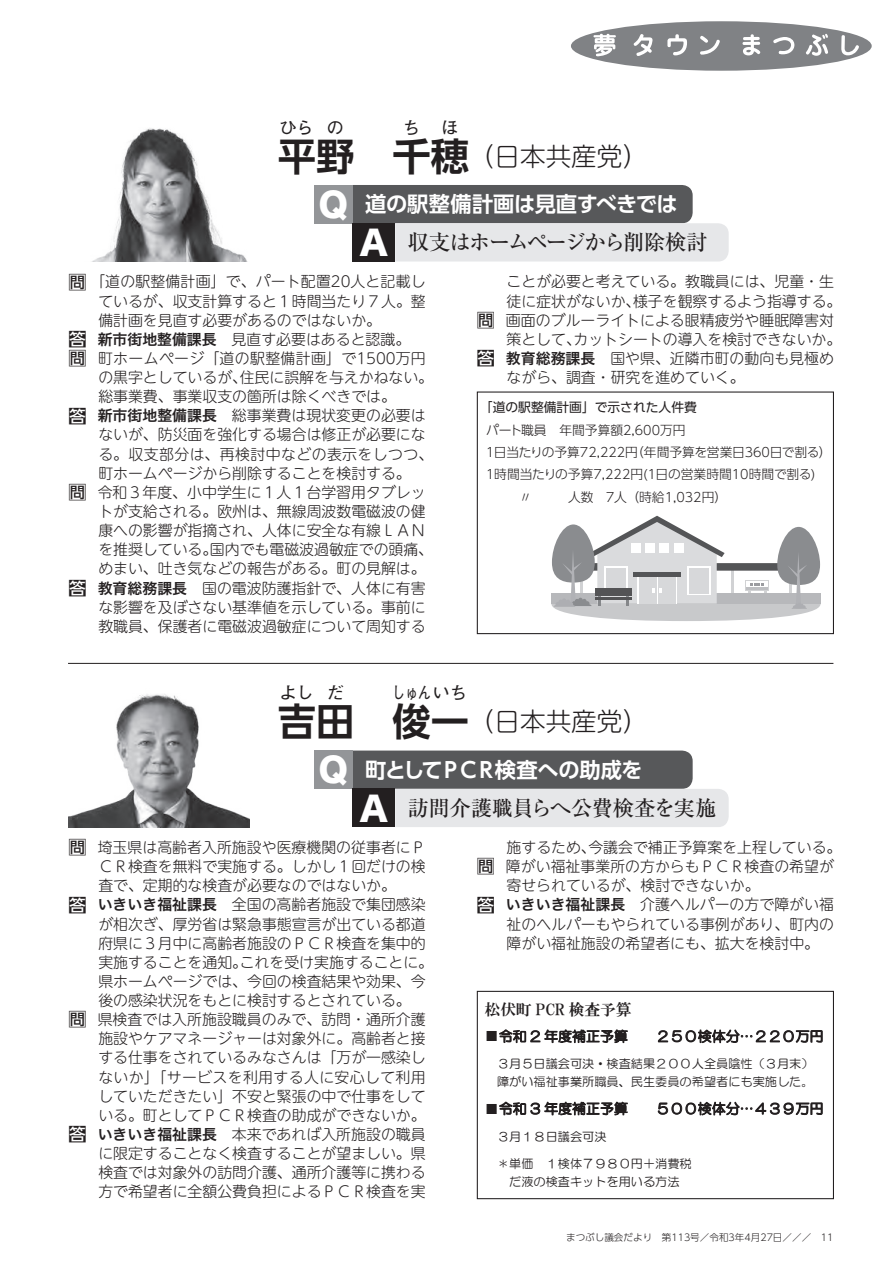
<style>
.page{position:relative;width:893px;height:1263px;background:#fff}
.page>*{position:absolute;margin:0;border:0;box-sizing:border-box;transform-origin:0 0}
.t1{font:700 38.25px "UD Shin Go Pro De";color:#231f20}
.t2{font:300 25.5px "UD Shin M Go Pro";color:#231f20}
.t3{font:700 21.3px "UD Shin Go Pro De";letter-spacing:-.02em;color:#fff}
.t4{font:500 21.3px "Ryumin Pro";letter-spacing:-.065em;color:#231f20}
.t5{font:500 21.3px "Ryumin Pro";letter-spacing:-.04em;color:#231f20}
.t6{font:700 21.3px "UD Shin Go Pro De";letter-spacing:-.08em;color:#fff}
.t7{font:700 16.95px "UD Shin Go Pro De";color:#231f20}
.t8{font:700 16.95px "UD Shin Go Pro De";color:#231f20;scale:.75 1}
.t9{font:15.6px "HGS Mincho E";color:#231f20}
.t10{font:300 14.85px "UD Shin M Go Pro";color:#231f20}
.t11{font:300 14.85px "UD Shin M Go Pro";letter-spacing:.025em;color:#231f20}
.t12{font:300 14.85px "UD Shin M Go Pro";letter-spacing:.03em;color:#231f20}
.t13{font:13.95px "HG Maru Gothic MPRO";letter-spacing:.005em;color:#231f20}
.t14{font:300 12.75px/22.4px "UD Shin Go Pro";color:#231f20}
.t15{font:12.75px "UD Shin Go Pro";color:#231f20}
.t16{font:12.15px/18.3px "HG Maru Gothic MPRO";color:#231f20}
.t17{font:300 9.6px "UD Shin Go Pro";color:#231f20}
.s1{font-family:"Hira Kaku Std N W8";font-weight:400;font-size:33px}
.s2{font-family:"Hira Kaku Std N W8";font-weight:400;font-size:33px;color:#fff}
.s3{font-family:"UD Shin Go Pro";font-weight:500;font-size:18px}
.s4{font-family:"Hira Kaku Pro N W6";font-weight:400}
</style>
<div class="page">
<div style="left:571px;top:21px;width:301px;height:50px;background:#808285;border-radius:50%"></div>
<svg style="left:593px;top:34px;width:23px;height:22px"></svg>
<svg style="left:634px;top:34px;width:18px;height:22px"></svg>
<svg style="left:667px;top:34px;width:20px;height:21px"></svg>
<svg style="left:700px;top:36px;width:20px;height:19px"></svg>
<svg style="left:742px;top:34px;width:18px;height:21px"></svg>
<svg style="left:773px;top:37px;width:21px;height:17px"></svg>
<svg style="left:806px;top:34px;width:22px;height:22px"></svg>
<svg style="left:841px;top:35px;width:18px;height:20px"></svg>
<hr style="left:68px;top:663px;width:765px;height:1px;background:#231f20">
<div style="left:314px;top:185px;width:38px;height:38px;background:#939598"></div>
<svg style="left:352px;top:185px;width:377px;height:76px;background:#a2a3a5"></svg>
<div style="left:353px;top:223px;width:42px;height:38px;background:#231f20"></div>
<img style="left:93px;top:128px;width:154px;height:133px">
<div style="left:314px;top:750px;width:38px;height:39px;background:#939598"></div>
<svg style="left:352px;top:750px;width:377px;height:77px;background:#a3a4a6"></svg>
<div style="left:353px;top:789px;width:42px;height:38px;background:#231f20"></div>
<img style="left:69px;top:694px;width:180px;height:133px">
<div style="left:477px;top:991px;width:357px;height:208px;border:1px solid #231f20"></div>
<div style="left:477px;top:391px;width:357px;height:243px;border:1px solid #231f20"></div>
<svg style="left:551px;top:516px;width:270px;height:105px"></svg>
<hr style="left:598px;top:592px;width:3px;height:14px;background:#85878a">
<hr style="left:626px;top:592px;width:3px;height:14px;background:#85878a">
<hr style="left:595px;top:597px;width:37px;height:3px;background:#535355">
<hr style="left:595px;top:592px;width:37px;height:4px;background:#535355">
<hr style="left:595px;top:588px;width:37px;height:4px;background:#535355">
<p class="t7" style="left:280px;top:114px;width:36px">ひら</p>
<p class="t7" style="left:327px;top:114px;width:19px">の</p>
<p class="t7" style="left:403px;top:114px;width:19px">ち</p>
<p class="t7" style="left:441px;top:114px;width:19px">ほ</p>
<h1 class="t1" style="left:278px;top:125px;width:193px">平野　千穂</h1>
<h2 class="t2" style="left:469px;top:135px;width:180px">（日本共産党）</h2>
<h3 class="t3" style="left:319px;top:187px;width:361px"><span class="s1">Q</span> 道の駅整備計画は見直すべきでは</h3>
<h3 class="t4" style="left:360px;top:226px;width:349px"><span class="s2">A</span> 収支はホームページから削除検討</h3>
<p class="t10" style="left:69px;top:270px;width:359px"><span class="s3">問</span>「道の駅整備計画」で、パート配置20人と記載し</p>
<p class="t10" style="left:98px;top:289px;width:329px">ているが、収支計算すると１時間当たり７人。整</p>
<p class="t10" style="left:98px;top:308px;width:284px">備計画を見直す必要があるのではないか。</p>
<p class="t10" style="left:69px;top:327px;width:343px"><span class="s3">答</span> <span class="s4">新市街地整備課長</span>　見直す必要はあると認識。</p>
<p class="t11" style="left:69px;top:346px;width:359px"><span class="s3">問</span> 町ホームページ「道の駅整備計画」で1500万円</p>
<p class="t10" style="left:98px;top:365px;width:336px">の黒字としているが、住民に誤解を与えかねない。</p>
<p class="t10" style="left:98px;top:385px;width:299px">総事業費、事業収支の箇所は除くべきでは。</p>
<p class="t10" style="left:69px;top:404px;width:359px"><span class="s3">答</span> <span class="s4">新市街地整備課長</span>　総事業費は現状変更の必要は</p>
<p class="t10" style="left:98px;top:423px;width:329px">ないが、防災面を強化する場合は修正が必要にな</p>
<p class="t12" style="left:98px;top:442px;width:336px">る。収支部分は、再検討中などの表示をしつつ、</p>
<p class="t10" style="left:98px;top:461px;width:314px">町ホームページから削除することを検討する。</p>
<p class="t10" style="left:69px;top:480px;width:359px"><span class="s3">問</span> 令和３年度、小中学生に１人１台学習用タブレッ</p>
<p class="t10" style="left:98px;top:499px;width:329px">トが支給される。欧州は、無線周波数電磁波の健</p>
<p class="t10" style="left:98px;top:518px;width:329px">康への影響が指摘され、人体に安全な有線ＬＡＮ</p>
<p class="t10" style="left:98px;top:538px;width:336px">を推奨している。国内でも電磁波過敏症での頭痛、</p>
<p class="t10" style="left:98px;top:557px;width:329px">めまい、吐き気などの報告がある。町の見解は。</p>
<p class="t10" style="left:69px;top:576px;width:359px"><span class="s3">答</span> <span class="s4">教育総務課長</span>　国の電波防護指針で、人体に有害</p>
<p class="t10" style="left:98px;top:595px;width:329px">な影響を及ぼさない基準値を示している。事前に</p>
<p class="t10" style="left:98px;top:614px;width:329px">教職員、保護者に電磁波過敏症について周知する</p>
<p class="t10" style="left:507px;top:270px;width:329px">ことが必要と考えている。教職員には、児童・生</p>
<p class="t10" style="left:507px;top:289px;width:336px">徒に症状がないか、様子を観察するよう指導する。</p>
<p class="t10" style="left:477px;top:308px;width:359px"><span class="s3">問</span> 画面のブルーライトによる眼精疲労や睡眠障害対</p>
<p class="t10" style="left:507px;top:327px;width:336px">策として、カットシートの導入を検討できないか。</p>
<p class="t10" style="left:477px;top:346px;width:359px"><span class="s3">答</span> <span class="s4">教育総務課長</span>　国や県、近隣市町の動向も見極め</p>
<p class="t10" style="left:507px;top:365px;width:240px">ながら、調査・研究を進めていく。</p>
<p class="t15" style="left:480px;top:397px;width:218px">「道の駅整備計画」で示された人件費</p>
<p class="t14" style="left:484px;top:418px;width:349px">パート職員　年間予算額2,600万円<br>１日当たりの予算72,222円（年間予算を営業日360日で割る）<br>１時間当たりの予算7,222円(１日の営業時間10時間で割る)<br>　　　〃　　　人数　７人（時給1,032円）</p>
<p class="t7" style="left:280px;top:679px;width:36px">よし</p>
<p class="t7" style="left:327px;top:679px;width:19px">だ</p>
<p class="t8" style="left:393px;top:679px;width:101px">しゅんいち</p>
<h1 class="t1" style="left:278px;top:690px;width:193px">吉田　俊一</h1>
<h2 class="t2" style="left:469px;top:701px;width:180px">（日本共産党）</h2>
<h3 class="t6" style="left:319px;top:752px;width:325px"><span class="s1">Q</span> 町としてＰＣＲ検査への助成を</h3>
<h3 class="t5" style="left:360px;top:791px;width:358px"><span class="s2">A</span> 訪問介護職員らへ公費検査を実施</h3>
<p class="t10" style="left:69px;top:835px;width:359px"><span class="s3">問</span> 埼玉県は高齢者入所施設や医療機関の従事者にＰ</p>
<p class="t10" style="left:98px;top:854px;width:329px">ＣＲ検査を無料で実施する。しかし１回だけの検</p>
<p class="t10" style="left:98px;top:873px;width:299px">査で、定期的な検査が必要なのではないか。</p>
<p class="t10" style="left:69px;top:893px;width:359px"><span class="s3">答</span> <span class="s4">いきいき福祉課長</span>　全国の高齢者施設で集団感染</p>
<p class="t10" style="left:98px;top:912px;width:329px">が相次ぎ、厚労省は緊急事態宣言が出ている都道</p>
<p class="t10" style="left:98px;top:931px;width:329px">府県に３月中に高齢者施設のＰＣＲ検査を集中的</p>
<p class="t10" style="left:98px;top:950px;width:336px">実施することを通知。これを受け実施することに。</p>
<p class="t10" style="left:98px;top:969px;width:329px">県ホームページでは、今回の検査結果や効果、今</p>
<p class="t10" style="left:98px;top:988px;width:314px">後の感染状況をもとに検討するとされている。</p>
<p class="t10" style="left:69px;top:1007px;width:359px"><span class="s3">問</span> 県検査では入所施設職員のみで、訪問・通所介護</p>
<p class="t10" style="left:98px;top:1027px;width:329px">施設やケアマネージャーは対象外に。高齢者と接</p>
<p class="t10" style="left:98px;top:1046px;width:329px">する仕事をされているみなさんは「万が一感染し</p>
<p class="t11" style="left:98px;top:1065px;width:329px">ないか」「サービスを利用する人に安心して利用</p>
<p class="t10" style="left:98px;top:1084px;width:329px">していただきたい」不安と緊張の中で仕事をして</p>
<p class="t10" style="left:98px;top:1103px;width:329px">いる。町としてＰＣＲ検査の助成ができないか。</p>
<p class="t10" style="left:69px;top:1122px;width:359px"><span class="s3">答</span> <span class="s4">いきいき福祉課長</span>　本来であれば入所施設の職員</p>
<p class="t10" style="left:98px;top:1141px;width:329px">に限定することなく検査することが望ましい。県</p>
<p class="t10" style="left:98px;top:1161px;width:329px">検査では対象外の訪問介護、通所介護等に携わる</p>
<p class="t10" style="left:98px;top:1180px;width:329px">方で希望者に全額公費負担によるＰＣＲ検査を実</p>
<p class="t10" style="left:507px;top:835px;width:336px">施するため、今議会で補正予算案を上程している。</p>
<p class="t10" style="left:477px;top:854px;width:359px"><span class="s3">問</span> 障がい福祉事業所の方からもＰＣＲ検査の希望が</p>
<p class="t10" style="left:507px;top:873px;width:254px">寄せられているが、検討できないか。</p>
<p class="t10" style="left:477px;top:893px;width:359px"><span class="s3">答</span> <span class="s4">いきいき福祉課長</span>　介護ヘルパーの方で障がい福</p>
<p class="t10" style="left:507px;top:912px;width:329px">祉のヘルパーもやられている事例があり、町内の</p>
<p class="t10" style="left:507px;top:931px;width:314px">障がい福祉施設の希望者にも、拡大を検討中。</p>
<p class="t9" style="left:485px;top:1002px;width:148px">松伏町 PCR 検査予算</p>
<p class="t13" style="left:485px;top:1029px;width:145px">■令和 2 年度補正予算</p>
<p class="t13" style="left:656px;top:1029px;width:169px">２５０検体分…２２０万円</p>
<p class="t16" style="left:497px;top:1054px;width:318px">３月５日議会可決・検査結果２００人全員陰性（３月末）障がい福祉事業所職員、民生委員の希望者にも実施した。</p>
<p class="t13" style="left:485px;top:1101px;width:145px">■令和 3 年度補正予算</p>
<p class="t13" style="left:656px;top:1101px;width:169px">５００検体分…４３９万円</p>
<p class="t16" style="left:497px;top:1124px;width:196px;line-height:26.4px">３月１８日議会可決<br>＊単価 １検体７９８０円＋消費税</p>
<p class="t16" style="left:509px;top:1172px;width:172px">だ液の検査キットを用いる方法</p>
<p class="t17" style="left:566px;top:1229px;width:269px">まつぶし議会だより　第113号／令和3年4月27日／／／　11</p>
</div>
